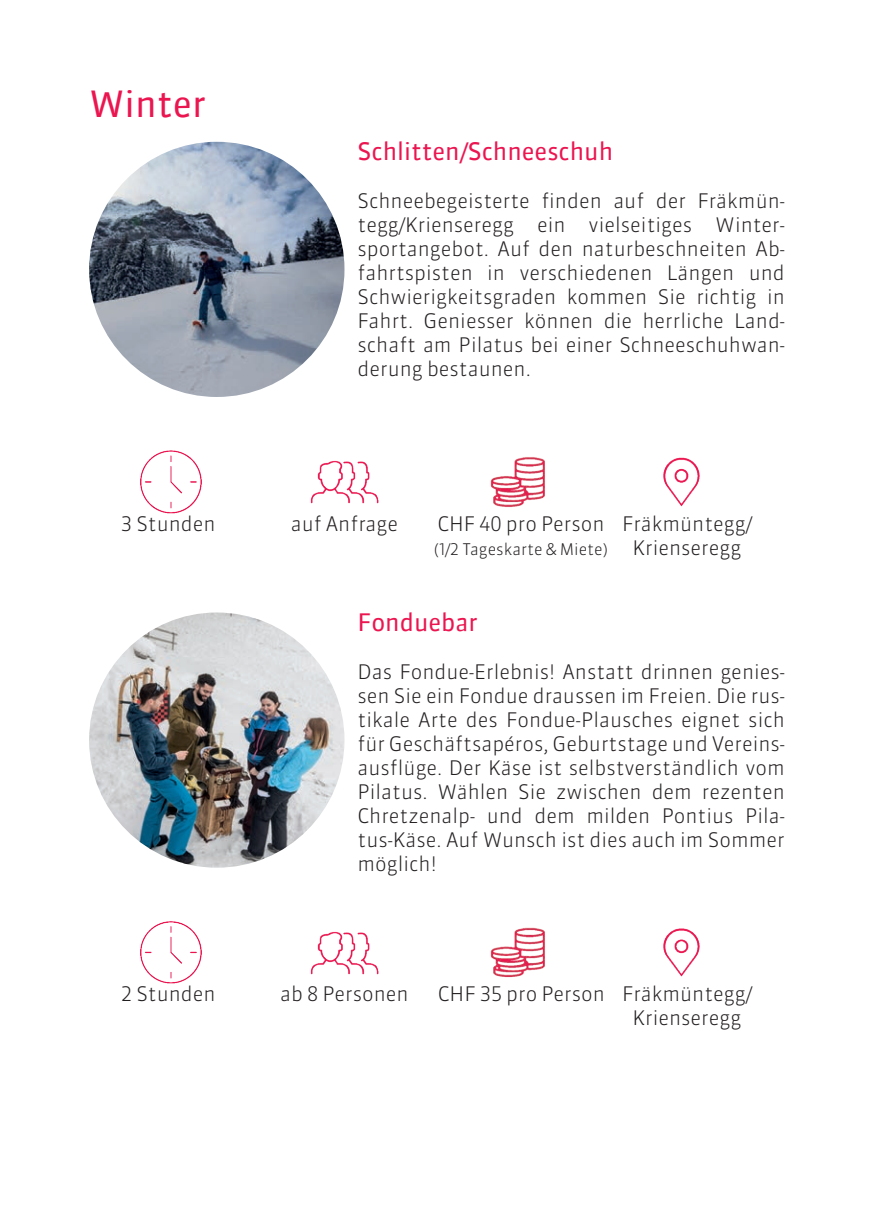
<style>
.page{position:relative;width:874px;height:1225px;background:#fff}
.page>*{position:absolute;margin:0;border:0;box-sizing:border-box;transform-origin:0 0}
.t1{font:36px "Sanuk LF";color:#eb1550}
.t2{font:24px "Sanuk LF";color:#eb1550}
.t3{font:300 20px/24px "Sanuk LF";color:#231f20;text-align:justify}
.t4{font:300 16px "Sanuk LF";color:#231f20}
</style>
<div class="page">
<img style="left:140px;top:450px;width:62px;height:64px">
<img style="left:310px;top:460px;width:69px;height:44px">
<img style="left:490px;top:457px;width:55px;height:50px">
<img style="left:663px;top:457px;width:37px;height:50px">
<img style="left:89px;top:612px;width:255px;height:255px;border-radius:128px">
<img style="left:140px;top:921px;width:62px;height:63px">
<img style="left:310px;top:931px;width:69px;height:44px">
<img style="left:490px;top:927px;width:55px;height:51px">
<img style="left:663px;top:928px;width:37px;height:49px">
<img style="left:89px;top:142px;width:255px;height:255px;border-radius:128px">
<h1 class="t1" style="left:89px;top:82px;width:118px">Winter</h1>
<p class="t2" style="left:357px;top:137px;width:257px">Schlitten/Schneeschuh</p>
<p class="t3" style="left:357px;top:189px;width:428px">Schneebegeisterte finden auf der Fräkmün&shy;tegg/Krienseregg ein vielseitiges Winter&shy;sportangebot. Auf den naturbeschneiten Ab&shy;fahrtspisten in verschiedenen Längen und Schwierigkeitsgraden kommen Sie richtig in Fahrt. Geniesser können die herrliche Land&shy;schaft am Pilatus bei einer Schneeschuhwan&shy;derung bestaunen.</p>
<p class="t3" style="left:121px;top:511px;width:96px">3 Stunden</p>
<p class="t3" style="left:290px;top:511px;width:109px">auf Anfrage</p>
<p class="t3" style="left:437px;top:511px;width:168px">CHF 40 pro Person</p>
<p class="t4" style="left:433px;top:539px;width:176px">(1/2 Tageskarte &amp; Miete)</p>
<p class="t3" style="left:621px;top:511px;width:131px;text-align:center">Fräkmüntegg/<br>Krienseregg</p>
<p class="t2" style="left:357px;top:608px;width:122px">Fonduebar</p>
<p class="t3" style="left:357px;top:660px;width:428px">Das Fondue-Erlebnis! Anstatt drinnen genies&shy;sen Sie ein Fondue draussen im Freien. Die rus&shy;tikale Arte des Fondue-Plausches eignet sich für Geschäftsapéros, Geburtstage und Vereins&shy;ausflüge. Der Käse ist selbstverständlich vom Pilatus. Wählen Sie zwischen dem rezenten Chretzenalp- und dem milden Pontius Pila&shy;tus-Käse. Auf Wunsch ist dies auch im Sommer möglich!</p>
<p class="t3" style="left:121px;top:982px;width:96px">2 Stunden</p>
<p class="t3" style="left:280px;top:982px;width:130px">ab 8 Personen</p>
<p class="t3" style="left:632px;top:982px;width:121px;text-indent:-194px">CHF 35 pro Person Fräkmüntegg/<br>Krienseregg</p>
</div>
